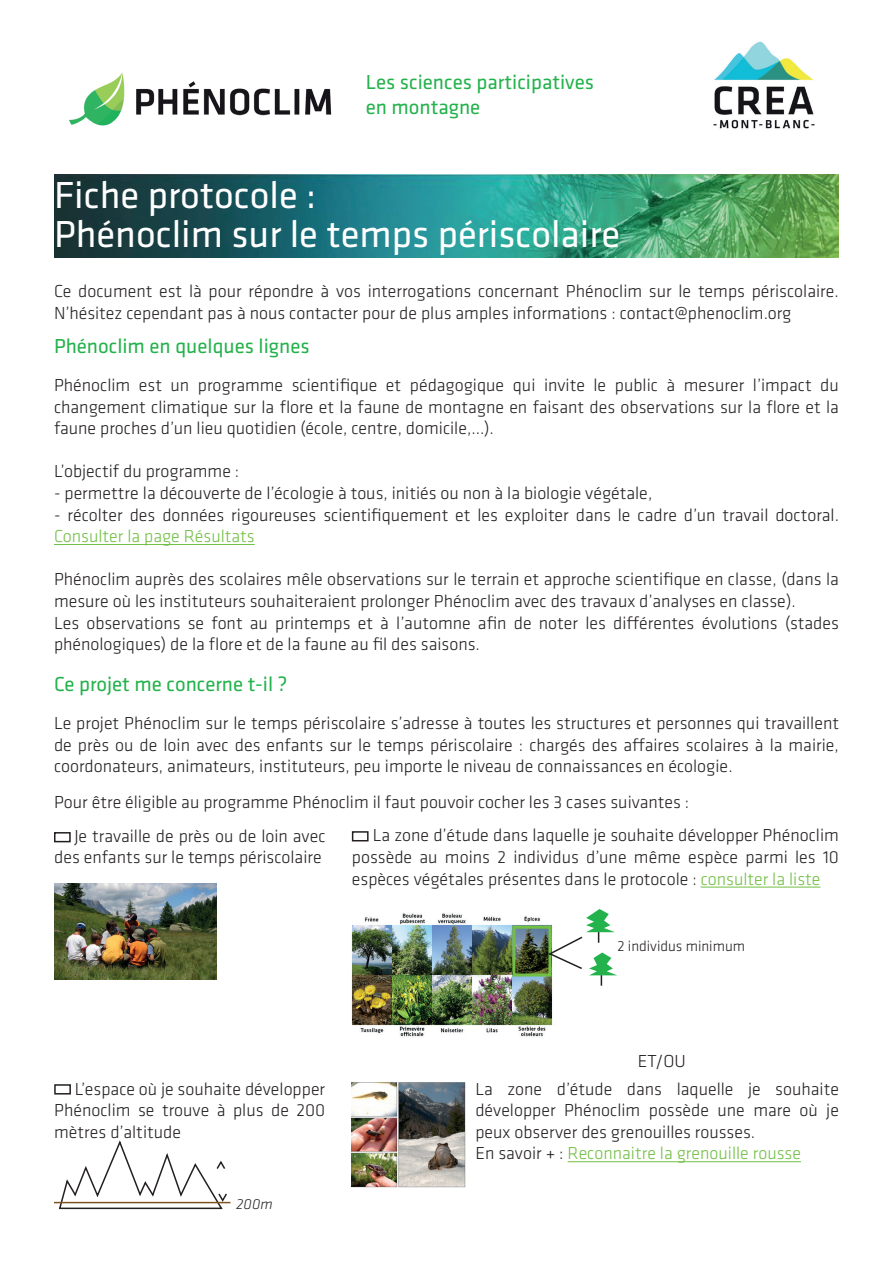
<style>
.page{position:relative;width:893px;height:1263px;background:#fff}
.page>*{position:absolute;margin:0;border:0;box-sizing:border-box;transform-origin:0 0}
.t1{font:39px/39px "Klavika";color:#fff}
.t2{font:21px/25.2px "Klavika";color:#23b24b}
.t3{font:300 18px/21.6px "Klavika";color:#231f20;text-align:justify}
.t4{font:300 18px "Klavika";color:#71bf44}
.t5{font:300 15px "Klavika";color:#231f20}
.t6{font:italic 300 15px "Klavika";color:#231f20}
.s1{color:#71bf44}
</style>
<div class="page">
<img style="left:54px;top:174px;width:785px;height:83px">
<img style="left:713px;top:41px;width:102px;height:88px">
<img style="left:69px;top:72px;width:263px;height:54px">
<img style="left:54px;top:883px;width:162px;height:96px">
<img style="left:352px;top:1082px;width:114px;height:106px">
<hr style="left:54px;top:544px;width:201px;height:1px;background:#71bf44">
<hr style="left:568px;top:1161px;width:233px;height:1px;background:#71bf44">
<div style="left:54px;top:1084px;width:17px;height:10px;border:2px solid #231f20"></div>
<hr style="left:701px;top:887px;width:119px;height:1px;background:#71bf44">
<div style="left:352px;top:831px;width:17px;height:10px;border:2px solid #231f20"></div>
<div style="left:54px;top:832px;width:17px;height:10px;border:2px solid #231f20"></div>
<img style="left:352px;top:913px;width:201px;height:124px">
<div style="left:512px;top:926px;width:39px;height:50px;border:3px solid #71bf44"></div>
<svg style="left:547px;top:909px;width:70px;height:77px"></svg>
<hr style="left:54px;top:1202px;width:176px;height:1px;background:#7e551e">
<svg style="left:58px;top:1140px;width:170px;height:70px"></svg>
<p class="t2" style="left:366px;top:70px;width:230px">Les sciences participatives en montagne</p>
<h1 class="t1" style="left:54px;top:176px;width:568px">Fiche protocole :<br>Phénoclim sur le temps périscolaire</h1>
<p class="t3" style="left:54px;top:281px;width:786px">Ce document est là pour répondre à vos interrogations concernant Phénoclim sur le temps périscolaire.<br>N’hésitez cependant pas à nous contacter pour de plus amples informations : contact@phenoclim.org</p>
<p class="t2" style="left:54px;top:334px;width:257px">Phénoclim en quelques lignes</p>
<p class="t3" style="left:54px;top:374px;width:786px">Phénoclim est un programme scientifique et pédagogique qui invite le public à mesurer l’impact du changement climatique sur la flore et la faune de montagne en faisant des observations sur la flore et la faune proches d’un lieu quotidien (école, centre, domicile,...).</p>
<p class="t3" style="left:54px;top:461px;width:187px">L’objectif du programme :</p>
<p class="t3" style="left:54px;top:482px;width:600px">- permettre la découverte de l’écologie à tous, initiés ou non à la biologie végétale,</p>
<p class="t3" style="left:54px;top:504px;width:786px">- récolter des données rigoureuses scientifiquement et les exploiter dans le cadre d’un travail doctoral.</p>
<p class="t4" style="left:54px;top:526px;width:202px">Consulter la page Résultats</p>
<p class="t3" style="left:54px;top:569px;width:786px;text-align:left">Phénoclim auprès des scolaires mêle observations sur le terrain et approche scientifique en classe, (dans la mesure où les instituteurs souhaiteraient prolonger Phénoclim avec des travaux d’analyses en classe).<br>Les observations se font au printemps et à l’automne afin de noter les différentes évolutions (stades phénologiques) de la flore et de la faune au fil des saisons.</p>
<p class="t2" style="left:54px;top:672px;width:235px">Ce projet me concerne t-il ?</p>
<p class="t3" style="left:54px;top:712px;width:786px">Le projet Phénoclim sur le temps périscolaire s’adresse à toutes les structures et personnes qui travaillent de près ou de loin avec des enfants sur le temps périscolaire : chargés des affaires scolaires à la mairie, coordonateurs, animateurs, instituteurs, peu importe le niveau de connaissances en écologie.</p>
<p class="t3" style="left:54px;top:792px;width:637px">Pour être éligible au programme Phénoclim il faut pouvoir cocher les 3 cases suivantes :</p>
<p class="t3" style="left:54px;top:825px;width:273px;text-align:right">Je travaille de près ou de loin avec des enfants sur le temps périscolaire</p>
<p class="t3" style="left:352px;top:825px;width:489px;text-indent:21px">La zone d’étude dans laquelle je souhaite développer Phénoclim possède au moins 2 individus d’une même espèce parmi les 10 espèces végétales présentes dans le protocole : <span class="s1">consulter la liste</span></p>
<p class="t5" style="left:617px;top:938px;width:129px">2 individus minimum</p>
<p class="t3" style="left:54px;top:1078px;width:273px;text-indent:21px">L’espace où je souhaite développer Phénoclim se trouve à plus de 200 mètres d’altitude</p>
<p class="t6" style="left:236px;top:1195px;width:38px">200m</p>
<p class="t3" style="left:638px;top:1050px;width:49px">ET/OU</p>
<p class="t3" style="left:475px;top:1078px;width:365px;text-align:left">La zone d’étude dans laquelle je souhaite développer Phénoclim possède une mare où je peux observer des grenouilles rousses.<br>En savoir + : <span class="s1">Reconnaitre la grenouille rousse</span></p>
</div>
